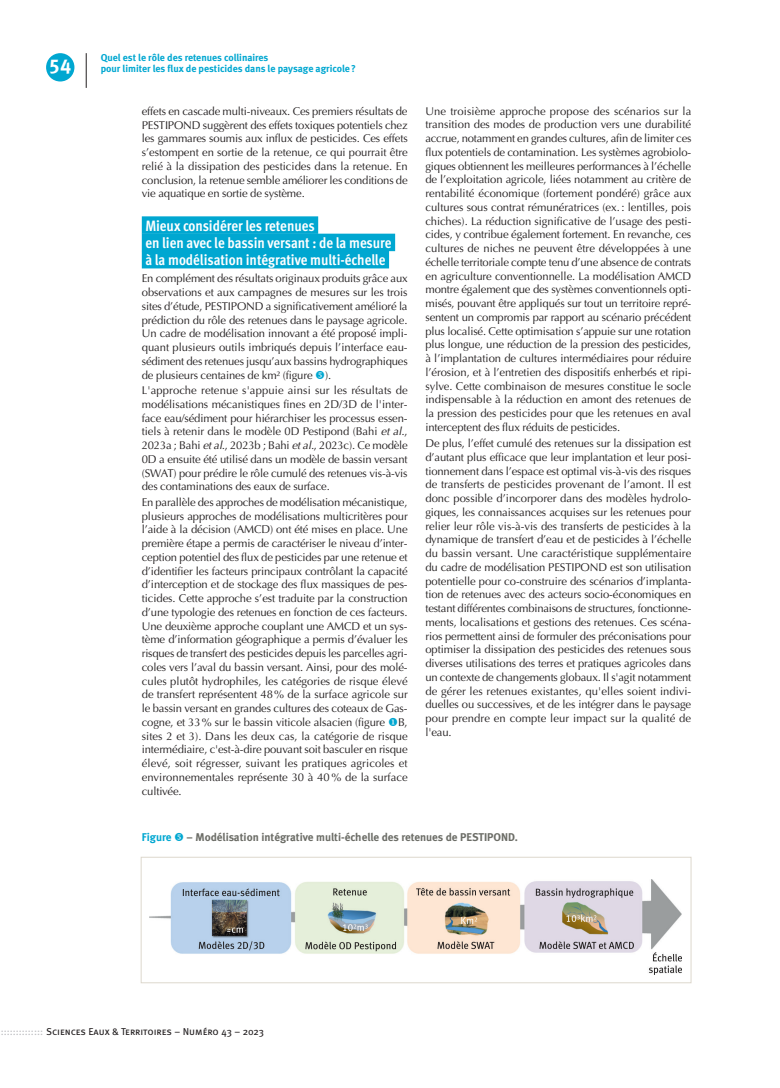
<style>
.page{position:relative;width:780px;height:1088px;background:#fff}
.page>*{position:absolute;margin:0;border:0;box-sizing:border-box;transform-origin:0 0}
.t1{font:700 20px "Meta Bold LF Caps";color:#fff}
.t2{font:15px/17.2px "Meta Cond OT Bold";color:#fff}
.t3{font:11.25px/13.8px "Optima";letter-spacing:-.015em;color:#231f20;text-align:justify}
.t4{font:700 11.25px "Meta Bold LF Roman";color:#6c6d67}
.t5{font:700 11.25px "Meta Bold LF Roman";color:#00a7d1}
.t6{font:700 10px/11.2px "Meta Bold LF Roman";color:#00a7d1}
.t7{font:10px "Meta Book Caps";letter-spacing:-.005em;color:#231f20}
.s1{font-style:italic}
.s2{color:#00a7d1}
.s3{color:#bcbdc0}
</style>
<div class="page">
<div style="left:46px;top:53px;width:28px;height:28px;background:#00a7d1;border-radius:50%"></div>
<hr style="left:86px;top:53px;width:1px;height:35px;background:#231f20">
<div style="left:142px;top:216px;width:176px;height:18px;background:#00a7d1"></div>
<div style="left:142px;top:234px;width:253px;height:17px;background:#00a7d1"></div>
<div style="left:142px;top:251px;width:247px;height:17px;background:#00a7d1"></div>
<div style="left:141px;top:857px;width:550px;height:126px;border:1px solid #ddd8cd"></div>
<img style="left:150px;top:879px;width:531px;height:95px">
<h1 class="t1" style="left:49px;top:54px;width:24px">54</h1>
<p class="t6" style="left:101px;top:51px;width:257px">Quel est le rôle des retenues collinaires<br>pour limiter les flux de pesticides dans le paysage agricole?</p>
<p class="t3" style="left:142px;top:104px;width:267px">effets en cascade multi-niveaux. Ces premiers résultats de PESTIPOND suggèrent des effets toxiques potentiels chez les gammares soumis aux influx de pesticides. Ces effets s’estompent en sortie de la retenue, ce qui pourrait être relié à la dissipation des pesticides dans la retenue. En conclusion, la retenue semble améliorer les conditions de vie aquatique en sortie de système.</p>
<h2 class="t2" style="left:145px;top:217px;width:248px">Mieux considérer les retenues<br>en lien avec le bassin versant : de la mesure à la modélisation intégrative multi-échelle</h2>
<p class="t3" style="left:142px;top:272px;width:267px">En complément des résultats originaux produits grâce aux observations et aux campagnes de mesures sur les trois sites d’étude, PESTIPOND a significativement amélioré la prédiction du rôle des retenues dans le paysage agricole.<br>Un cadre de modélisation innovant a été proposé impli&shy;quant plusieurs outils imbriqués depuis l’interface eau&shy;sédiment des retenues jusqu’aux bassins hydrographiques de plusieurs centaines de km² (figure ).</p>
<p class="t3" style="left:142px;top:384px;width:267px">L'approche retenue s'appuie ainsi sur les résultats de modélisations mécanistiques fines en 2D/3D de l'inter&shy;face eau/sédiment pour hiérarchiser les processus essen&shy;tiels à retenir dans le modèle 0D Pestipond (Bahi <span class="s1">et al.</span>, 2023a ; Bahi <span class="s1">et al.</span>, 2023b ; Bahi <span class="s1">et al.</span>, 2023c). Ce modèle 0D a ensuite été utilisé dans un modèle de bassin versant (SWAT) pour prédire le rôle cumulé des retenues vis-à-vis des contaminations des eaux de surface.</p>
<p class="t3" style="left:142px;top:495px;width:267px">En parallèle des approches de modélisation mécanistique, plusieurs approches de modélisations multicritères pour l’aide à la décision (AMCD) ont été mises en place. Une première étape a permis de caractériser le niveau d’inter&shy;ception potentiel des flux de pesticides par une retenue et d’identifier les facteurs principaux contrôlant la capacité d’interception et de stockage des flux massiques de pes&shy;ticides. Cette approche s’est traduite par la construction d’une typologie des retenues en fonction de ces facteurs.<br>Une deuxième approche couplant une AMCD et un sys&shy;tème d’information géographique a permis d’évaluer les risques de transfert des pesticides depuis les parcelles agri&shy;coles vers l’aval du bassin versant. Ainsi, pour des molé&shy;cules plutôt hydrophiles, les catégories de risque élevé de transfert représentent 48% de la surface agricole sur le bassin versant en grandes cultures des coteaux de Gas&shy;cogne, et 33% sur le bassin viticole alsacien (figure <span class="s2">◆</span>B, sites 2 et 3). Dans les deux cas, la catégorie de risque intermédiaire, c'est-à-dire pouvant soit basculer en risque élevé, soit régresser, suivant les pratiques agricoles et environnementales représente 30 à 40% de la surface cultivée.</p>
<p class="t3" style="left:425px;top:104px;width:267px">Une troisième approche propose des scénarios sur la transition des modes de production vers une durabilité accrue, notamment en grandes cultures, afin de limiter ces flux potentiels de contamination. Les systèmes agrobiolo&shy;giques obtiennent les meilleures performances à l’échelle de l’exploitation agricole, liées notamment au critère de rentabilité économique (fortement pondéré) grâce aux cultures sous contrat rémunératrices (ex.: lentilles, pois chiches). La réduction significative de l’usage des pesti&shy;cides, y contribue également fortement. En revanche, ces cultures de niches ne peuvent être développées à une échelle territoriale compte tenu d’une absence de contrats en agriculture conventionnelle. La modélisation AMCD montre également que des systèmes conventionnels opti&shy;misés, pouvant être appliqués sur tout un territoire repré&shy;sentent un compromis par rapport au scénario précédent plus localisé. Cette optimisation s’appuie sur une rotation plus longue, une réduction de la pression des pesticides, à l’implantation de cultures intermédiaires pour réduire l’érosion, et à l’entretien des dispositifs enherbés et ripi&shy;sylve. Cette combinaison de mesures constitue le socle indispensable à la réduction en amont des retenues de la pression des pesticides pour que les retenues en aval interceptent des flux réduits de pesticides.</p>
<p class="t3" style="left:425px;top:437px;width:267px">De plus, l’effet cumulé des retenues sur la dissipation est d’autant plus efficace que leur implantation et leur posi&shy;tionnement dans l’espace est optimal vis-à-vis des risques de transferts de pesticides provenant de l’amont. Il est donc possible d’incorporer dans des modèles hydrolo&shy;giques, les connaissances acquises sur les retenues pour relier leur rôle vis-à-vis des transferts de pesticides à la dynamique de transfert d’eau et de pesticides à l’échelle du bassin versant. Une caractéristique supplémentaire du cadre de modélisation PESTIPOND est son utilisation potentielle pour co-construire des scénarios d’implanta&shy;tion de retenues avec des acteurs socio-économiques en testant différentes combinaisons de structures, fonctionne&shy;ments, localisations et gestions des retenues. Ces scéna&shy;rios permettent ainsi de formuler des préconisations pour optimiser la dissipation des pesticides des retenues sous diverses utilisations des terres et pratiques agricoles dans un contexte de changements globaux. Il s'agit notamment de gérer les retenues existantes, qu'elles soient indivi&shy;duelles ou successives, et de les intégrer dans le paysage pour prendre en compte leur impact sur la qualité de l'eau.</p>
<p class="t5" style="left:142px;top:831px;width:31px">Figure</p>
<p class="t4" style="left:187px;top:831px;width:333px">– Modélisation intégrative multi-échelle des retenues de PESTIPOND.</p>
<p class="t7" style="left:1px;top:1026px;width:265px"><span class="s3">::::::::::::::</span> Sciences Eaux &amp; Territoires – Numéro 43 – 2023</p>
</div>
